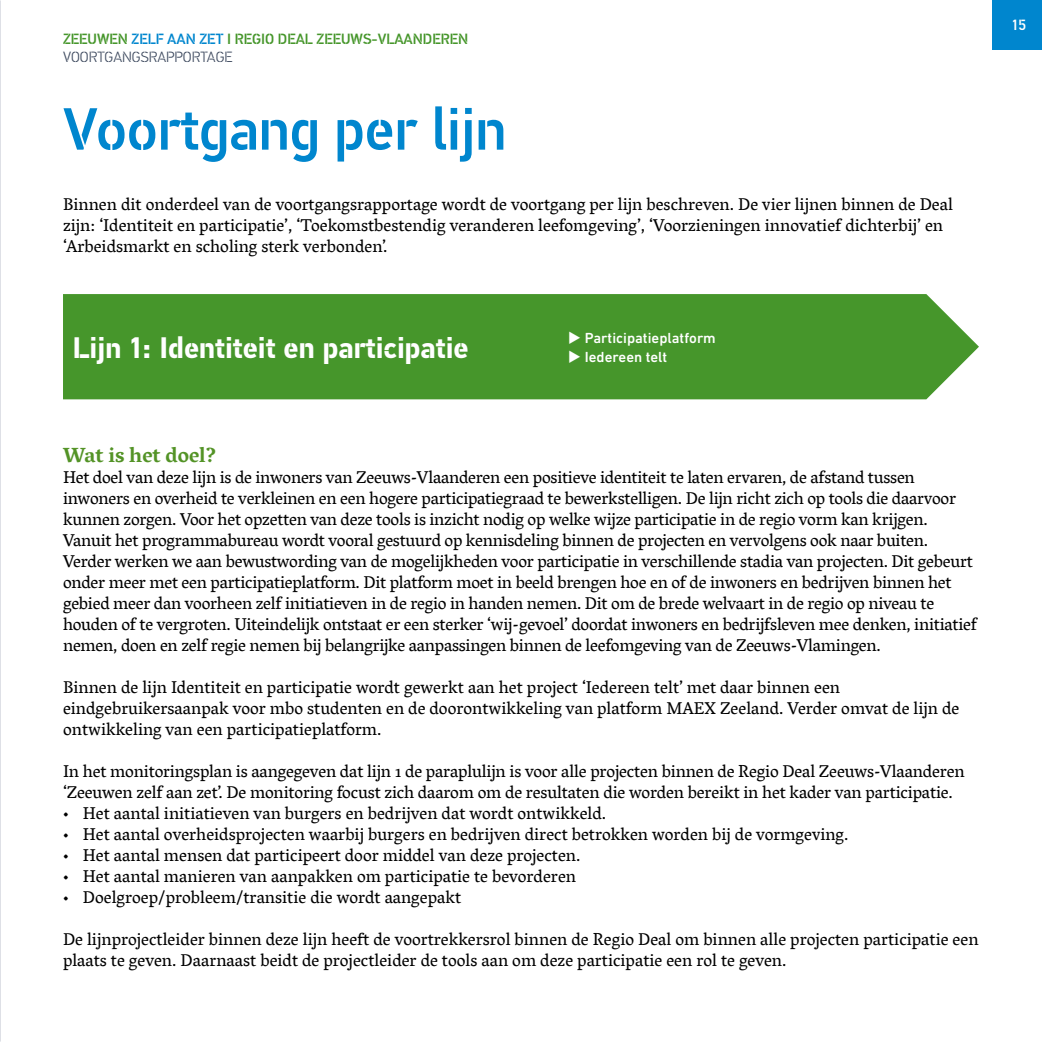
<style>
.page{position:relative;width:1042px;height:1042px;background:#fff}
.page>*{position:absolute;margin:0;border:0;box-sizing:border-box;transform-origin:0 0}
.Kop_1{font:500 59.5px "PF Din Stencil";color:#0086ce}
.plat{font:700 29.75px "PF Din Stencil";color:#fff}
.Tussenkop_2{font:700 21px "Vesper Pro";color:#539326}
.plat-2{font:17.5px/21px "Vesper Pro";letter-spacing:-.015em;color:#000}
.plat_inspring_4_-4{font:17.5px "Vesper Pro";color:#000}
.t1{font:500 14.88px/17.8px "PF Din Stencil";color:#46962b}
.Brood{font:500 14.88px "DIN Next LT Pro";color:#fff}
.t2{font:500 14.88px "PF Din Stencil";color:#fff}
.s1{color:#0086ce}
.s2{font-weight:300;color:#3d495e}
</style>
<div class="page">
<div style="left:992px;top:0;width:50px;height:50px;background:#0086ce"></div>
<div style="left:63px;top:294px;width:916px;height:105px;background:#46962b"></div>
<p class="t1" style="left:63px;top:31px;width:407px">ZEEUWEN <span class="s1">ZELF AAN ZET</span> I REGIO DEAL ZEEUWS-VLAANDEREN<br><span class="s2">VOORTGANGSRAPPORTAGE</span></p>
<p class="Kop_1" style="left:63px;top:94px;width:445px">Voortgang per lijn</p>
<p class="plat-2" style="left:63px;top:193px;width:891px">Binnen dit onderdeel van de voortgangsrapportage wordt de voortgang per lijn beschreven. De vier lijnen binnen de Deal zijn: ‘Identiteit en participatie’, ‘Toekomstbestendig veranderen leefomgeving’, ‘Voorzieningen innovatief dichterbij’ en ‘Arbeidsmarkt en scholing sterk verbonden’.</p>
<p class="plat" style="left:73px;top:330px;width:397px">Lijn 1: Identiteit en participatie</p>
<p class="Brood" style="left:568px;top:329px;width:149px">◆ Participatieplatform</p>
<p class="Brood" style="left:568px;top:348px;width:101px">◆ Iedereen telt</p>
<p class="Tussenkop_2" style="left:63px;top:440px;width:155px">Wat is het doel?</p>
<p class="plat-2" style="left:63px;top:466px;width:915px">Het doel van deze lijn is de inwoners van Zeeuws-Vlaanderen een positieve identiteit te laten ervaren, de afstand tussen inwoners en overheid te verkleinen en een hogere participatiegraad te bewerkstelligen. De lijn richt zich op tools die daarvoor kunnen zorgen. Voor het opzetten van deze tools is inzicht nodig op welke wijze participatie in de regio vorm kan krijgen.<br>Vanuit het programmabureau wordt vooral gestuurd op kennisdeling binnen de projecten en vervolgens ook naar buiten.<br>Verder werken we aan bewustwording van de mogelijkheden voor participatie in verschillende stadia van projecten. Dit gebeurt onder meer met een participatieplatform. Dit platform moet in beeld brengen hoe en of de inwoners en bedrijven binnen het gebied meer dan voorheen zelf initiatieven in de regio in handen nemen. Dit om de brede welvaart in de regio op niveau te houden of te vergroten. Uiteindelijk ontstaat er een sterker ‘wij-gevoel’ doordat inwoners en bedrijfsleven mee denken, initiatief nemen, doen en zelf regie nemen bij belangrijke aanpassingen binnen de leefomgeving van de Zeeuws-Vlamingen.</p>
<p class="plat-2" style="left:63px;top:676px;width:898px">Binnen de lijn Identiteit en participatie wordt gewerkt aan het project ‘Iedereen telt’ met daar binnen een eindgebruikersaanpak voor mbo studenten en de doorontwikkeling van platform MAEX Zeeland. Verder omvat de lijn de ontwikkeling van een participatieplatform.</p>
<p class="plat-2" style="left:63px;top:760px;width:903px">In het monitoringsplan is aangegeven dat lijn 1 de paraplulijn is voor alle projecten binnen de Regio Deal Zeeuws-Vlaanderen ‘Zeeuwen zelf aan zet’. De monitoring focust zich daarom om de resultaten die worden bereikt in het kader van participatie.</p>
<p class="plat_inspring_4_-4" style="left:63px;top:801px;width:545px">• Het aantal initiatieven van burgers en bedrijven dat wordt ontwikkeld.</p>
<p class="plat_inspring_4_-4" style="left:63px;top:822px;width:787px">• Het aantal overheidsprojecten waarbij burgers en bedrijven direct betrokken worden bij de vormgeving.</p>
<p class="plat_inspring_4_-4" style="left:63px;top:843px;width:519px">• Het aantal mensen dat participeert door middel van deze projecten.</p>
<p class="plat_inspring_4_-4" style="left:63px;top:864px;width:515px">• Het aantal manieren van aanpakken om participatie te bevorderen</p>
<p class="plat_inspring_4_-4" style="left:63px;top:885px;width:400px">• Doelgroep/probleem/transitie die wordt aangepakt</p>
<p class="plat-2" style="left:63px;top:928px;width:917px">De lijnprojectleider binnen deze lijn heeft de voortrekkersrol binnen de Regio Deal om binnen alle projecten participatie een plaats te geven. Daarnaast beidt de projectleider de tools aan om deze participatie een rol te geven.</p>
<p class="t2" style="left:1012px;top:16px;width:15px">15</p>
</div>
